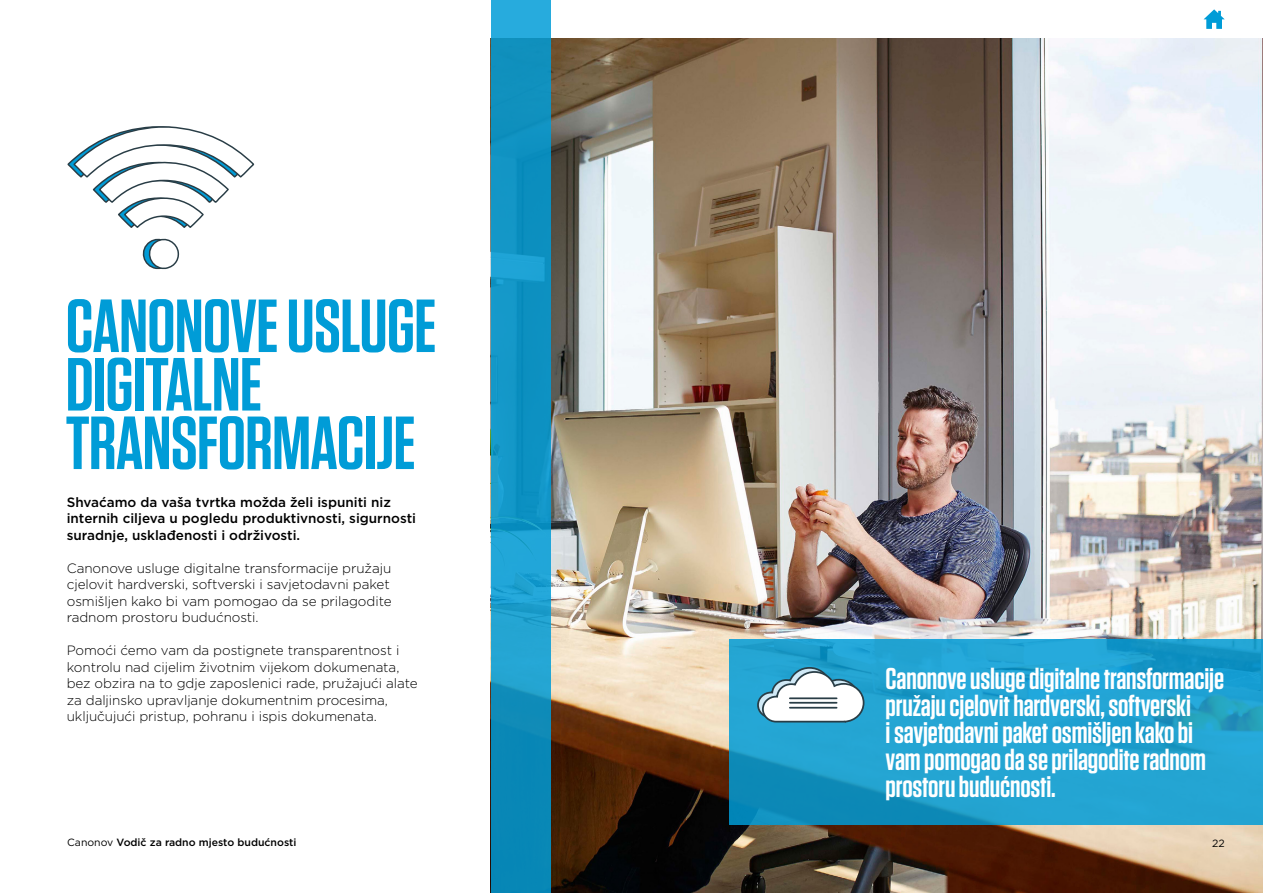
<style>
.page{position:relative;width:1263px;height:893px;background:#fff}
.page>*{position:absolute;margin:0;border:0;box-sizing:border-box;transform-origin:0 0}
.t1{font:600 75px/58.5px "Tungsten";letter-spacing:-.01em;color:#009cd7}
.t2{font:600 30px/27px "Tungsten";letter-spacing:-.005em;color:#fff}
.t3{font:300 13.5px/16.5px "Gotham";letter-spacing:-.005em;color:#000}
.t4{font:500 13.5px/16.5px "Gotham";color:#000}
.t5{font:500 10.5px "Gotham";color:#000}
.t6{font:10.5px "Gotham";color:#000}
.s1{font-weight:400}
</style>
<div class="page">
<img style="left:550px;top:38px;width:713px;height:855px">
<svg style="left:491px;top:0;width:59px;height:893px;background:#1294c4"></svg>
<svg style="left:67px;top:126px;width:188px;height:144px"></svg>
<svg style="left:729px;top:639px;width:534px;height:186px;background:#1fa0cf"></svg>
<svg style="left:756px;top:666px;width:109px;height:57px"></svg>
<hr style="left:790px;top:697px;width:47px;height:2px;background:#293d46">
<hr style="left:790px;top:702px;width:47px;height:2px;background:#293d46">
<hr style="left:790px;top:707px;width:47px;height:2px;background:#293d46">
<svg style="left:1203px;top:9px;width:22px;height:20px"></svg>
<h1 class="t1" style="left:66px;top:298px;width:372px">CANONOVE USLUGE<br>DIGITALNE<br>TRANSFORMACIJE</h1>
<p class="t4" style="left:67px;top:493px;width:351px">Shvaćamo da vaša tvrtka možda želi ispuniti niz internih ciljeva u pogledu produktivnosti, sigurnosti suradnje, usklađenosti i održivosti.</p>
<p class="t3" style="left:67px;top:559px;width:326px">Canonove usluge digitalne transformacije pružaju cjelovit hardverski, softverski i savjetodavni paket osmišljen kako bi vam pomogao da se prilagodite radnom prostoru budućnosti.</p>
<p class="t3" style="left:67px;top:642px;width:353px">Pomoći ćemo vam da postignete transparentnost i kontrolu nad cijelim životnim vijekom dokumenata, bez obzira na to gdje zaposlenici rade, pružajući alate za daljinsko upravljanje dokumentnim procesima, uključujući pristup, pohranu i ispis dokumenata.</p>
<h2 class="t2" style="left:886px;top:666px;width:340px">Canonove usluge digitalne transformacije pružaju cjelovit hardverski, softverski<br>i savjetodavni paket osmišljen kako bi vam pomogao da se prilagodite radnom prostoru budućnosti.</h2>
<p class="t5" style="left:67px;top:835px;width:231px"><span class="s1">Canonov</span> Vodič za radno mjesto budućnosti</p>
<p class="t6" style="left:1212px;top:836px;width:14px">22</p>
</div>
